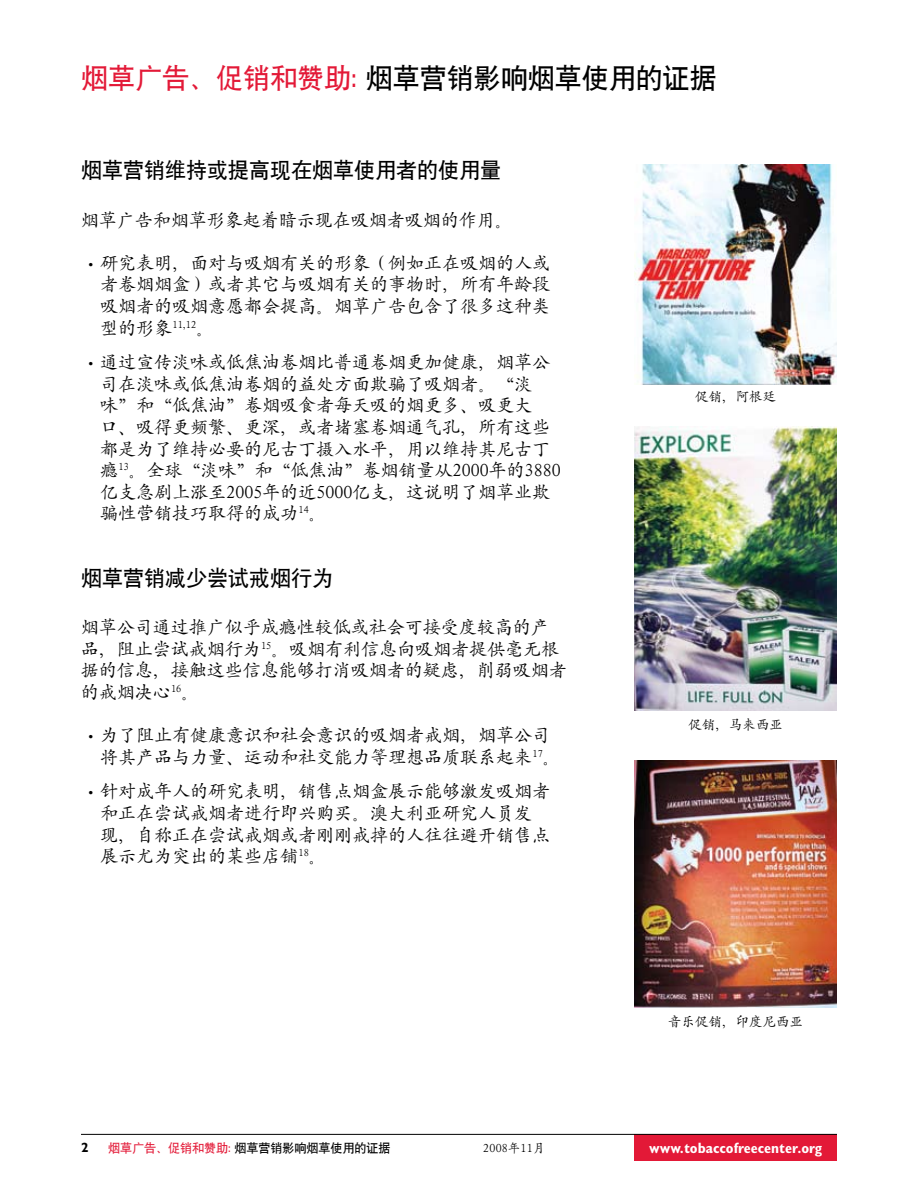
<style>
.page{position:relative;width:918px;height:1188px;background:#fff}
.page>*{position:absolute;margin:0;border:0;box-sizing:border-box;transform-origin:0 0}
.t1{font:27px "SIL Hei Med Jian";color:#000}
.t2{font:21px "SIL Hei Med Jian";color:#000}
.t3{font:18px/21.6px "SIL Kai Reg Jian";color:#000}
.t4{font:700 condensed 15px "Gill Sans Std";color:#fff}
.t5{font:13.5px "SIL Kai Reg Jian";color:#000}
.t6{font:700 13.5px "Gill Sans Std";color:#000}
.t7{font:12px "SIL Hei Med Jian";color:#000}
.t8{font:12px "SIL Kai Reg Jian";letter-spacing:.025em;color:#000}
.s1{color:#e31937}
.s2{font-family:"Win Soft Pro";font-weight:500}
</style>
<div class="page">
<div style="left:634px;top:1134px;width:203px;height:27px;background:#e31937"></div>
<hr style="left:81px;top:1134px;width:756px;height:1px;background:#000">
<img style="left:634px;top:427px;width:203px;height:284px">
<img style="left:635px;top:165px;width:202px;height:219px">
<img style="left:635px;top:761px;width:202px;height:246px">
<h1 class="t1" style="left:81px;top:60px;width:637px"><span class="s1">烟草广告、促销和赞助:</span> 烟草营销影响烟草使用的证据</h1>
<p class="t2" style="left:81px;top:156px;width:421px">烟草营销维持或提高现在烟草使用者的使用量</p>
<p class="t3" style="left:81px;top:208px;width:433px">烟草广告和烟草形象起着暗示现在吸烟者吸烟的作用。</p>
<p class="t3" style="left:100px;top:251px;width:451px;text-align:justify;text-indent:-12px"><span class="s2">•</span> 研究表明，面对与吸烟有关的形象（例如正在吸烟的人或者卷烟烟盒）或者其它与吸烟有关的事物时，所有年龄段吸烟者的吸烟意愿都会提高。烟草广告包含了很多这种类型的形象<sup>11,12</sup>。</p>
<p class="t3" style="left:100px;top:350px;width:462px;text-indent:-12px"><span class="s2">•</span> 通过宣传淡味或低焦油卷烟比普通卷烟更加健康，烟草公司在淡味或低焦油卷烟的益处方面欺骗了吸烟者。“淡味”和“低焦油”卷烟吸食者每天吸的烟更多、吸更大<br>口、吸得更频繁、更深，或者堵塞卷烟通气孔，所有这些都是为了维持必要的尼古丁摄入水平，用以维持其尼古丁瘾<sup>13</sup>。全球“淡味”和“低焦油”卷烟销量从2000年的3880亿支急剧上涨至2005年的近5000亿支，这说明了烟草业欺骗性营销技巧取得的成功<sup>14</sup>。</p>
<p class="t2" style="left:81px;top:564px;width:253px">烟草营销减少尝试戒烟行为</p>
<p class="t3" style="left:81px;top:615px;width:487px">烟草公司通过推广似乎成瘾性较低或社会可接受度较高的产品，阻止尝试戒烟行为<sup>15</sup>。吸烟有利信息向吸烟者提供毫无根据的信息，接触这些信息能够打消吸烟者的疑虑，削弱吸烟者的戒烟决心<sup>16</sup>。</p>
<p class="t3" style="left:100px;top:723px;width:462px;text-indent:-12px"><span class="s2">•</span> 为了阻止有健康意识和社会意识的吸烟者戒烟，烟草公司将其产品与力量、运动和社交能力等理想品质联系起来<sup>17</sup>。</p>
<p class="t3" style="left:100px;top:779px;width:451px;text-indent:-12px"><span class="s2">•</span> 针对成年人的研究表明，销售点烟盒展示能够激发吸烟者和正在尝试戒烟者进行即兴购买。澳大利亚研究人员发现，自称正在尝试戒烟或者刚刚戒掉的人往往避开销售点展示尤为突出的某些店铺<sup>18</sup>。</p>
<p class="t5" style="left:695px;top:387px;width:82px">促销，阿根廷</p>
<p class="t5" style="left:688px;top:716px;width:96px">促销，马来西亚</p>
<p class="t5" style="left:668px;top:1012px;width:136px">音乐促销，印度尼西亚</p>
<p class="t6" style="left:81px;top:1140px;width:9px">2</p>
<p class="t7" style="left:108px;top:1140px;width:284px"><span class="s1">烟草广告、促销和赞助:</span> 烟草营销影响烟草使用的证据</p>
<p class="t8" style="left:483px;top:1140px;width:64px">2008年11月</p>
<p class="t4" style="left:649px;top:1139px;width:174px">www.tobaccofreecenter.org</p>
</div>
